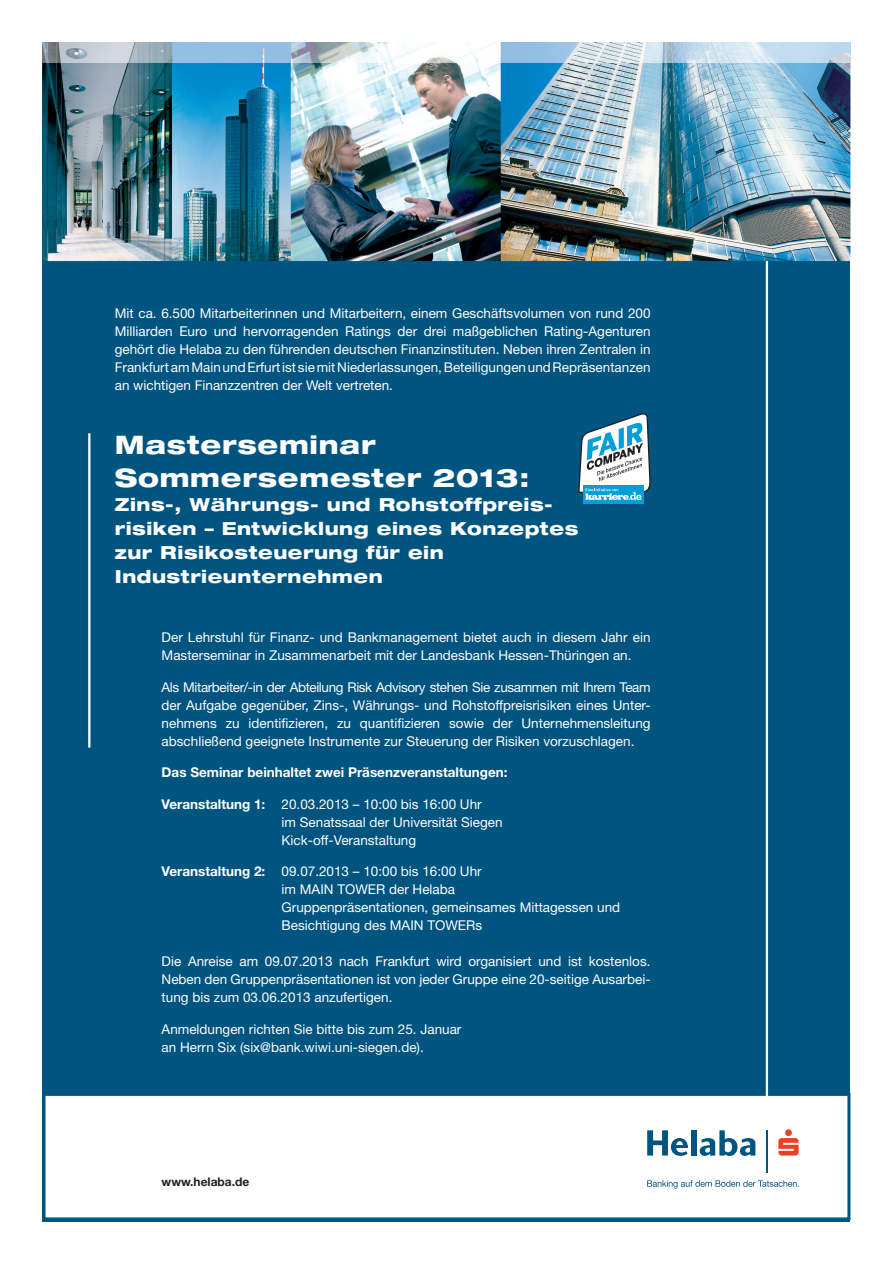
<style>
.page{position:relative;width:893px;height:1263px;background:#fff}
.page>*{position:absolute;margin:0;border:0;box-sizing:border-box;transform-origin:0 0}
.t1{font:800 expanded 25.5px/33px "Helvetica Neue";letter-spacing:.03em;color:#fff}
.t2{font:800 expanded 18px/24px "Helvetica Neue";letter-spacing:.03em;color:#fff}
.t3{font:13.5px/18px "Helvetica Neue";color:#fff}
.t4{font:700 13.5px "Helvetica Neue";color:#fff}
.t5{font:700 12px "Helvetica Neue";color:#231f20}
.s1{font-weight:700}
</style>
<div class="page">
<div style="left:43px;top:44px;width:807px;height:1177px;background:#005480"></div>
<img style="left:43px;top:62px;width:807px;height:199px">
<img style="left:43px;top:43px;width:807px;height:19px">
<hr style="left:88px;top:433px;width:2px;height:314px;background:#fff">
<div style="left:43px;top:1093px;width:807px;height:127px;background:#fff;border:3px solid #005480"></div>
<hr style="left:766px;top:261px;width:2px;height:843px;background:#fff">
<div style="left:584px;top:485px;width:60px;height:19px;background:#009fda"></div>
<svg style="left:578px;top:413px;width:73px;height:87px"></svg>
<div style="left:785px;top:1129px;width:7px;height:7px;background:#ef3e22;border-radius:50%"></div>
<svg style="left:778px;top:1138px;width:21px;height:17px"></svg>
<hr style="left:766px;top:1130px;width:2px;height:43px;background:#005480">
<svg style="left:700px;top:1130px;width:55px;height:26px"></svg>
<svg style="left:647px;top:1130px;width:41px;height:26px"></svg>
<div style="left:691px;top:1130px;width:5px;height:25px;background:#005480"></div>
<svg style="left:647px;top:1180px;width:152px;height:8px"></svg>
<p class="t3" style="left:115px;top:304px;width:537px;text-align:justify">Mit ca. 6.500 Mitarbeiterinnen und Mitarbeitern, einem Geschäftsvolumen von rund 200<br>Milliarden Euro und hervorragenden Ratings der drei maßgeblichen Rating-Agenturen gehört die Helaba zu den führenden deutschen Finanzinstituten. Neben ihren Zentralen in Frankfurt am Main und Erfurt ist sie mit Niederlassungen, Beteiligungen und Repräsentanzen an wichtigen Finanzzentren der Welt vertreten.</p>
<h1 class="t1" style="left:115px;top:428px;width:416px">Masterseminar<br>Sommersemester 2013:</h1>
<h2 class="t2" style="left:115px;top:492px;width:465px">Zins-, Währungs- und Rohstoffpreis&shy;risiken – Entwicklung eines Konzeptes zur Risikosteuerung für ein<br>Industrieunternehmen</h2>
<p class="t3" style="left:162px;top:628px;width:490px">Der Lehrstuhl für Finanz- und Bankmanagement bietet auch in diesem Jahr ein<br>Masterseminar in Zusammenarbeit mit der Landesbank Hessen-Thüringen an.</p>
<p class="t3" style="left:162px;top:678px;width:490px;text-align:justify">Als Mitarbeiter/-in der Abteilung Risk Advisory stehen Sie zusammen mit Ihrem Team der Aufgabe gegenüber, Zins-, Währungs- und Rohstoffpreisrisiken eines Unter&shy;nehmens zu identifizieren, zu quantifizieren sowie der Unternehmensleitung abschließend geeignete Instrumente zur Steuerung der Risiken vorzuschlagen.</p>
<p class="t4" style="left:162px;top:764px;width:347px">Das Seminar beinhaltet zwei Präsenzveranstaltungen:</p>
<p class="t3" style="left:282px;top:795px;width:223px;text-indent:-120px"><span class="s1">Veranstaltung 1:</span> 20.03.2013 – 10:00 bis 16:00 Uhr<br>im Senatssaal der Universität Siegen<br>Kick-off-Veran staltung</p>
<p class="t3" style="left:282px;top:862px;width:340px;text-indent:-120px"><span class="s1">Veranstaltung 2:</span> 09.07.2013 – 10:00 bis 16:00 Uhr<br>im MAIN TOWER der Helaba<br>Gruppenpräsentationen, gemeinsames Mittagessen und Besichtigung des MAIN TOWERs</p>
<p class="t3" style="left:162px;top:952px;width:490px;text-align:justify">Die Anreise am 09.07.2013 nach Frankfurt wird organisiert und ist kostenlos.<br>Neben den Gruppenpräsentationen ist von jeder Gruppe eine 20-seitige Ausarbei&shy;tung bis zum 03.06.2013 anzufertigen.</p>
<p class="t3" style="left:162px;top:1019px;width:301px">Anmeldungen richten Sie bitte bis zum 25. Januar an Herrn Six (six@bank.wiwi.uni-siegen.de).</p>
<p class="t5" style="left:162px;top:1175px;width:89px">www.helaba.de</p>
</div>
